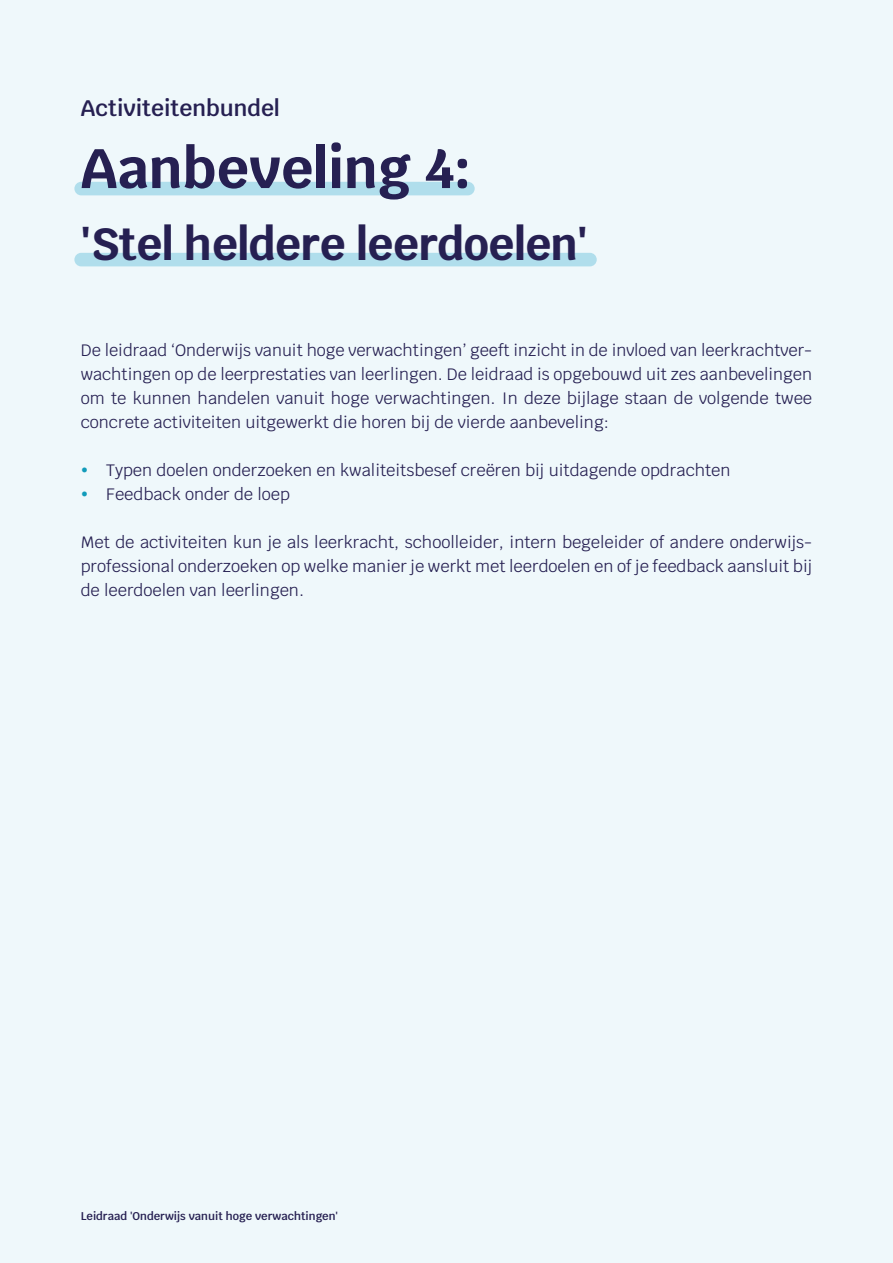
<style>
.page{position:relative;width:893px;height:1263px;background:#eff8fb}
.page>*{position:absolute;margin:0;border:0;box-sizing:border-box;transform-origin:0 0}
.t1{font:700 55.5px "Krub";color:#262052}
.t2{font:700 45px "Krub";letter-spacing:-.01em;color:#262052}
.t3{font:600 22.5px "Krub";color:#262052}
.t4{font:16.5px/24px "Krub";color:#262052;text-align:justify}
.t5{font:600 11.25px "Krub";color:#262052}
</style>
<div class="page">
<div style="left:74px;top:182px;width:401px;height:13px;background:#b0deec;border-radius:7px"></div>
<div style="left:74px;top:253px;width:523px;height:13px;background:#b0deec;border-radius:7px"></div>
<h3 class="t3" style="left:81px;top:95px;width:201px">Activiteitenbundel</h3>
<h1 class="t1" style="left:81px;top:136px;width:392px">Aanbeveling 4:</h1>
<h2 class="t2" style="left:81px;top:218px;width:508px">'Stel heldere leerdoelen'</h2>
<p class="t4" style="left:81px;top:338px;width:733px">De leidraad ‘Onderwijs vanuit hoge verwachtingen’ geeft inzicht in de invloed van leerkrachtver&shy;wachtingen op de leerprestaties van leerlingen. De leidraad is opgebouwd uit zes aanbevelingen om te kunnen handelen vanuit hoge verwachtingen. In deze bijlage staan de volgende twee concrete activiteiten uitgewerkt die horen bij de vierde aanbeveling:</p>
<p class="t4" style="left:106px;top:458px;width:626px">Typen doelen onderzoeken en kwaliteitsbesef creëren bij uitdagende opdrachten<br>Feedback onder de loep</p>
<p class="t4" style="left:81px;top:530px;width:733px">Met de activiteiten kun je als leerkracht, schoolleider, intern begeleider of andere onderwijs&shy;professional onderzoeken op welke manier je werkt met leerdoelen en of je feedback aansluit bij de leerdoelen van leerlingen.</p>
<p class="t5" style="left:81px;top:1210px;width:259px">Leidraad 'Onderwijs vanuit hoge verwachtingen'</p>
</div>
